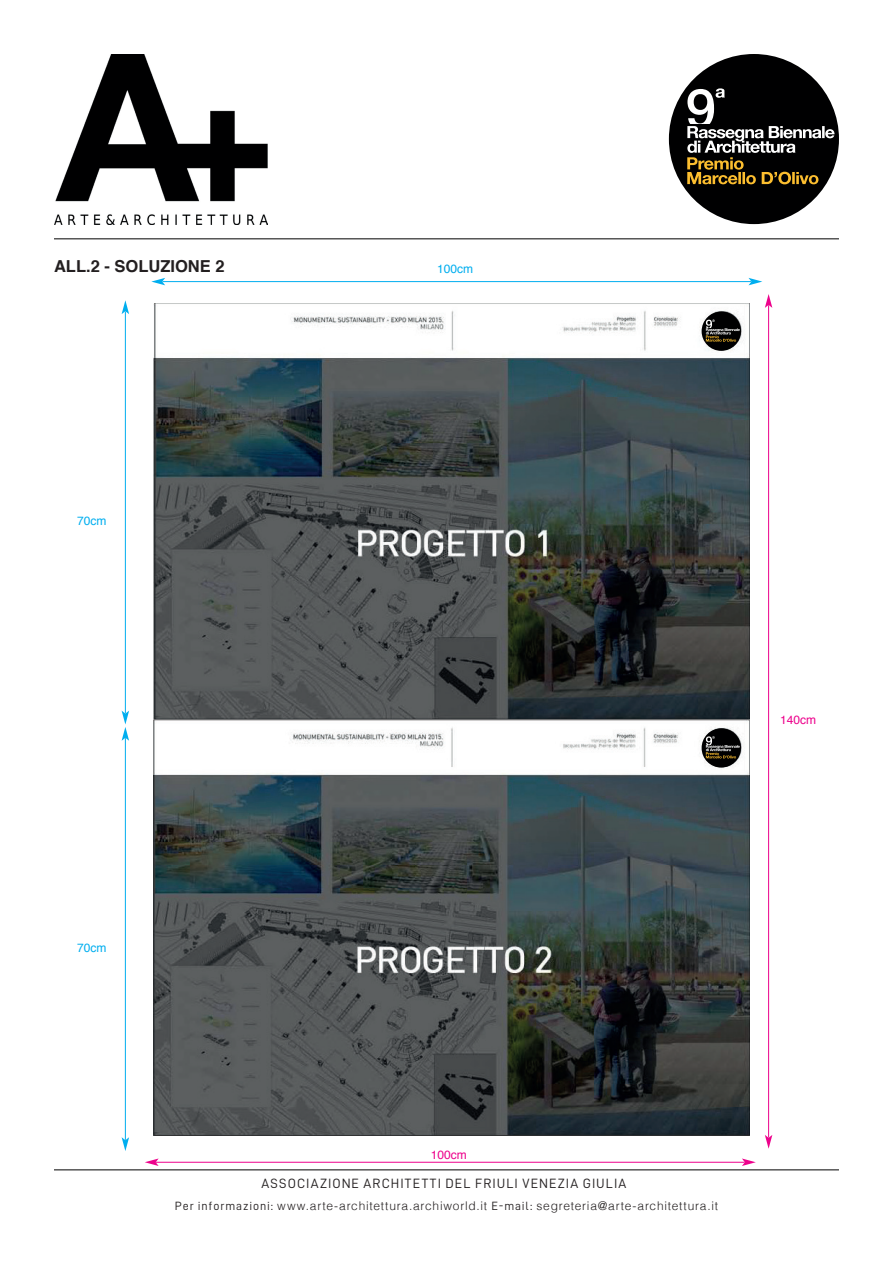
<style>
.page{position:relative;width:893px;height:1263px;background:#fff}
.page>*{position:absolute;margin:0;border:0;box-sizing:border-box;transform-origin:0 0}
.t1{font:700 16.5px "Helvetica";color:#231f20}
.t2{font:13.5px "D DIN";letter-spacing:.08em;color:#231f20}
.t3{font:300 12px "Helvetica";letter-spacing:.065em;color:#231f20}
.t4{font:12px "Helvetica";color:#00aeef}
.t5{font:12px "Helvetica";color:#ed028c}
.s1{font-family:"D DIN";font-weight:400}
</style>
<div class="page">
<img style="left:54px;top:54px;width:213px;height:170px">
<hr style="left:54px;top:239px;width:785px;height:1px;background:#000001">
<hr style="left:54px;top:1169px;width:785px;height:1px;background:#000001">
<div style="left:669px;top:54px;width:170px;height:170px;background:#000001;border-radius:50%"></div>
<svg style="left:687px;top:88px;width:147px;height:96px"></svg>
<img style="left:153px;top:303px;width:597px;height:833px">
<hr style="left:768px;top:305px;width:1px;height:832px;background:#ed028c">
<svg style="left:765px;top:294px;width:7px;height:14px"></svg>
<svg style="left:765px;top:1135px;width:7px;height:14px"></svg>
<hr style="left:156px;top:1162px;width:588px;height:1px;background:#ed028c">
<svg style="left:145px;top:1158px;width:14px;height:8px"></svg>
<svg style="left:742px;top:1158px;width:14px;height:8px"></svg>
<hr style="left:163px;top:281px;width:588px;height:1px;background:#00aeef">
<svg style="left:151px;top:278px;width:14px;height:7px"></svg>
<svg style="left:748px;top:278px;width:14px;height:7px"></svg>
<hr style="left:125px;top:311px;width:1px;height:402px;background:#00aeef">
<svg style="left:122px;top:300px;width:7px;height:14px"></svg>
<hr style="left:125px;top:738px;width:1px;height:402px;background:#00aeef">
<svg style="left:122px;top:711px;width:7px;height:30px"></svg>
<svg style="left:122px;top:1137px;width:7px;height:14px"></svg>
<div style="left:702px;top:728px;width:39px;height:39px;background:#000001;border-radius:50%"></div>
<svg style="left:706px;top:736px;width:34px;height:22px"></svg>
<div style="left:702px;top:312px;width:39px;height:39px;background:#000001;border-radius:50%"></div>
<svg style="left:706px;top:320px;width:34px;height:22px"></svg>
<h1 class="t1" style="left:54px;top:253px;width:172px">ALL.2 - SOLUZIONE 2</h1>
<p class="t4" style="left:437px;top:259px;width:38px">100cm</p>
<p class="t4" style="left:77px;top:512px;width:31px">70cm</p>
<p class="t5" style="left:780px;top:710px;width:38px">140cm</p>
<p class="t4" style="left:77px;top:938px;width:31px">70cm</p>
<p class="t5" style="left:431px;top:1145px;width:38px">100cm</p>
<p class="t2" style="left:261px;top:1176px;width:366px">ASSOCIAZIONE ARCHITETTI DEL FRIULI VENEZIA GIULIA</p>
<p class="t3" style="left:175px;top:1195px;width:545px"><span class="s1">Per informazioni:</span> www.arte-architettura.archiworld.it <span class="s1">E-mail:</span> segreteria@arte-architettura.it</p>
</div>
